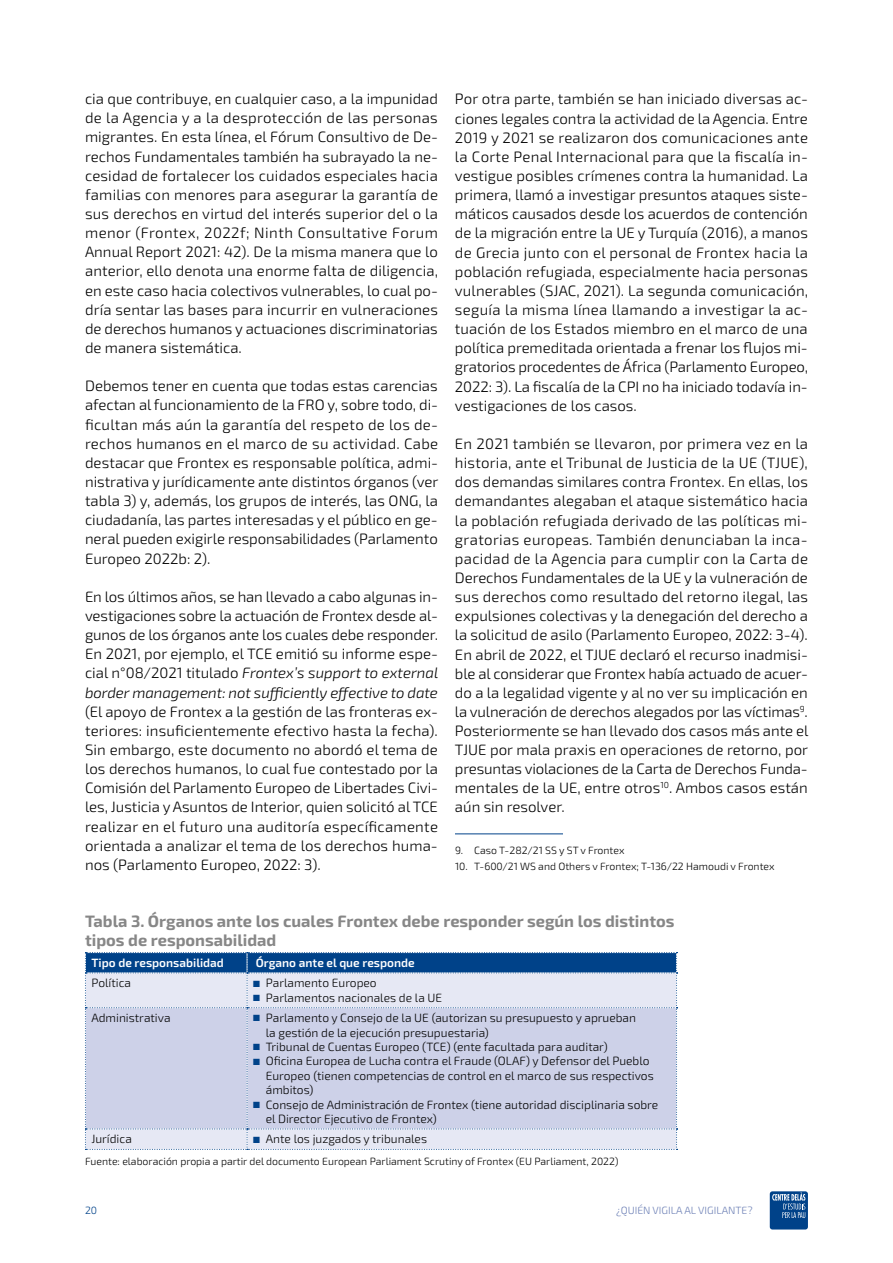
<style>
.page{position:relative;width:893px;height:1263px;background:#fff}
.page>*{position:absolute;margin:0;border:0;box-sizing:border-box;transform-origin:0 0}
.t1{font:700 16.5px/19.2px "Exo 2.0";color:#878787}
.t2{font:300 15px/19.2px "Exo 2.0";color:#000;text-align:justify}
.t3{font:300 12px/14.4px "Exo 2.0";color:#000}
.t4{font:600 12px "Exo 2.0";color:#fff}
.t5{font:300 10.5px "Exo 2.0";color:#000}
.t6{font:300 10.5px "Exo 2.0";color:#6d80b6}
.t7{font:300 10.5px "Exo 2.0";color:#004289}
.s1{font-style:italic}
.s2{color:#004289}
</style>
<div class="page">
<div style="left:770px;top:1191px;width:38px;height:38px;background:#004289;border-radius:3px"></div>
<svg style="left:772px;top:1192px;width:33px;height:26px"></svg>
<hr style="left:455px;top:834px;width:108px;height:1px;background:#004289">
<svg style="left:85px;top:952px;width:593px;height:198px;background:#bfc9e1"></svg>
<p class="t2" style="left:85px;top:90px;width:355px">cia que contribuye, en cualquier caso, a la impunidad de la Agencia y a la desprotección de las personas migrantes. En esta línea, el Fórum Consultivo de De&shy;rechos Fundamentales también ha subrayado la ne&shy;cesidad de fortalecer los cuidados especiales hacia familias con menores para asegurar la garantía de sus derechos en virtud del interés superior del o la menor (Frontex, 2022f; Ninth Consultative Forum Annual Report 2021: 42). De la misma manera que lo anterior, ello denota una enorme falta de diligencia, en este caso hacia colectivos vulnerables, lo cual po&shy;dría sentar las bases para incurrir en vulneraciones de derechos humanos y actuaciones discriminatorias de manera sistemática.</p>
<p class="t2" style="left:85px;top:377px;width:355px">Debemos tener en cuenta que todas estas carencias afectan al funcionamiento de la FRO y, sobre todo, di&shy;ficultan más aún la garantía del respeto de los de&shy;rechos humanos en el marco de su actividad. Cabe destacar que Frontex es responsable política, admi&shy;nistrativa y jurídicamente ante distintos órganos (ver tabla 3) y, además, los grupos de interés, las ONG, la ciudadanía, las partes interesadas y el público en ge&shy;neral pueden exigirle responsabilidades (Parlamento Europeo 2022b: 2).</p>
<p class="t2" style="left:85px;top:587px;width:355px">En los últimos años, se han llevado a cabo algunas in&shy;vestigaciones sobre la actuación de Frontex desde al&shy;gunos de los órganos ante los cuales debe responder.<br>En 2021, por ejemplo, el TCE emitió su informe espe&shy;cial n°08/2021 titulado <span class="s1">Frontex’s support to external border management: not sufficiently effective to date</span></p>
<p class="t2" style="left:85px;top:702px;width:355px">(El apoyo de Frontex a la gestión de las fronteras ex&shy;teriores: insuficientemente efectivo hasta la fecha).<br>Sin embargo, este documento no abordó el tema de los derechos humanos, lo cual fue contestado por la Comisión del Parlamento Europeo de Libertades Civi&shy;les, Justicia y Asuntos de Interior, quien solicitó al TCE realizar en el futuro una auditoría específicamente orientada a analizar el tema de los derechos huma&shy;nos (Parlamento Europeo, 2022: 3).</p>
<p class="t2" style="left:455px;top:90px;width:355px">Por otra parte, también se han iniciado diversas ac&shy;ciones legales contra la actividad de la Agencia. Entre 2019 y 2021 se realizaron dos comunicaciones ante la Corte Penal Internacional para que la fiscalía in&shy;vestigue posibles crímenes contra la humanidad. La primera, llamó a investigar presuntos ataques siste&shy;máticos causados desde los acuerdos de contención de la migración entre la UE y Turquía (2016), a manos de Grecia junto con el personal de Frontex hacia la población refugiada, especialmente hacia personas vulnerables (SJAC, 2021). La segunda comunicación, seguía la misma línea llamando a investigar la ac&shy;tuación de los Estados miembro en el marco de una política premeditada orientada a frenar los flujos mi&shy;gratorios procedentes de África (Parlamento Europeo, 2022: 3). La fiscalía de la CPI no ha iniciado todavía in&shy;vestigaciones de los casos.</p>
<p class="t2" style="left:455px;top:434px;width:355px">En 2021 también se llevaron, por primera vez en la historia, ante el Tribunal de Justicia de la UE (TJUE), dos demandas similares contra Frontex. En ellas, los demandantes alegaban el ataque sistemático hacia la población refugiada derivado de las políticas mi&shy;gratorias europeas. También denunciaban la inca&shy;pacidad de la Agencia para cumplir con la Carta de Derechos Fundamentales de la UE y la vulneración de sus derechos como resultado del retorno ilegal, las expulsiones colectivas y la denegación del derecho a la solicitud de asilo (Parlamento Europeo, 2022: 3-4).<br>En abril de 2022, el TJUE declaró el recurso inadmisi&shy;ble al considerar que Frontex había actuado de acuer&shy;do a la legalidad vigente y al no ver su implicación en la vulneración de derechos alegados por las víctimas<sup>9</sup>.<br>Posteriormente se han llevado dos casos más ante el TJUE por mala praxis en operaciones de retorno, por presuntas violaciones de la Carta de Derechos Funda&shy;mentales de la UE, entre otros<sup>10</sup>. Ambos casos están aún sin resolver.</p>
<p class="t5" style="left:455px;top:844px;width:171px">9. Caso T-282/21 SS y ST v Frontex</p>
<p class="t5" style="left:455px;top:860px;width:321px">10. T-600/21 WS and Others v Frontex; T-136/22 Hamoudi v Frontex</p>
<p class="t1" style="left:85px;top:912px;width:591px">Tabla 3. Órganos ante los cuales Frontex debe responder según los distintos tipos de responsabilidad</p>
<p class="t4" style="left:91px;top:956px;width:134px">Tipo de responsabilidad</p>
<p class="t4" style="left:256px;top:956px;width:161px">Órgano ante el que responde</p>
<p class="t3" style="left:91px;top:976px;width:41px">Política</p>
<p class="t3" style="left:253px;top:976px;width:125px"><span class="s2">■</span> Parlamento Europeo</p>
<p class="t3" style="left:253px;top:990px;width:191px"><span class="s2">■</span> Parlamentos nacionales de la UE</p>
<p class="t3" style="left:91px;top:1011px;width:81px">Administrativa</p>
<p class="t3" style="left:266px;top:1011px;width:372px;text-indent:-13px"><span class="s2">■</span> Parlamento y Consejo de la UE (autorizan su presupuesto y aprueban la gestión de la ejecución presupuestaria)</p>
<p class="t3" style="left:253px;top:1040px;width:356px"><span class="s2">■</span> Tribunal de Cuentas Europeo (TCE) (ente facultada para auditar)</p>
<p class="t3" style="left:266px;top:1054px;width:389px;text-indent:-13px"><span class="s2">■</span> Oficina Europea de Lucha contra el Fraude (OLAF) y Defensor del Pueblo<br>Europeo (tienen competencias de control en el marco de sus respectivos ámbitos)</p>
<p class="t3" style="left:266px;top:1097px;width:394px;text-indent:-13px"><span class="s2">■</span> Consejo de Administración de Frontex (tiene autoridad disciplinaria sobre el Director Ejecutivo de Frontex)</p>
<p class="t3" style="left:91px;top:1132px;width:42px">Jurídica</p>
<p class="t3" style="left:253px;top:1132px;width:176px"><span class="s2">■</span> Ante los juzgados y tribunales</p>
<p class="t5" style="left:85px;top:1155px;width:535px">Fuente: elaboración propia a partir del documento European Parliament Scrutiny of Frontex (EU Parliament, 2022)</p>
<p class="t7" style="left:85px;top:1204px;width:14px">20</p>
<p class="t6" style="left:616px;top:1204px;width:138px">¿QUIÉN VIGILA AL VIGILANTE?</p>
</div>
